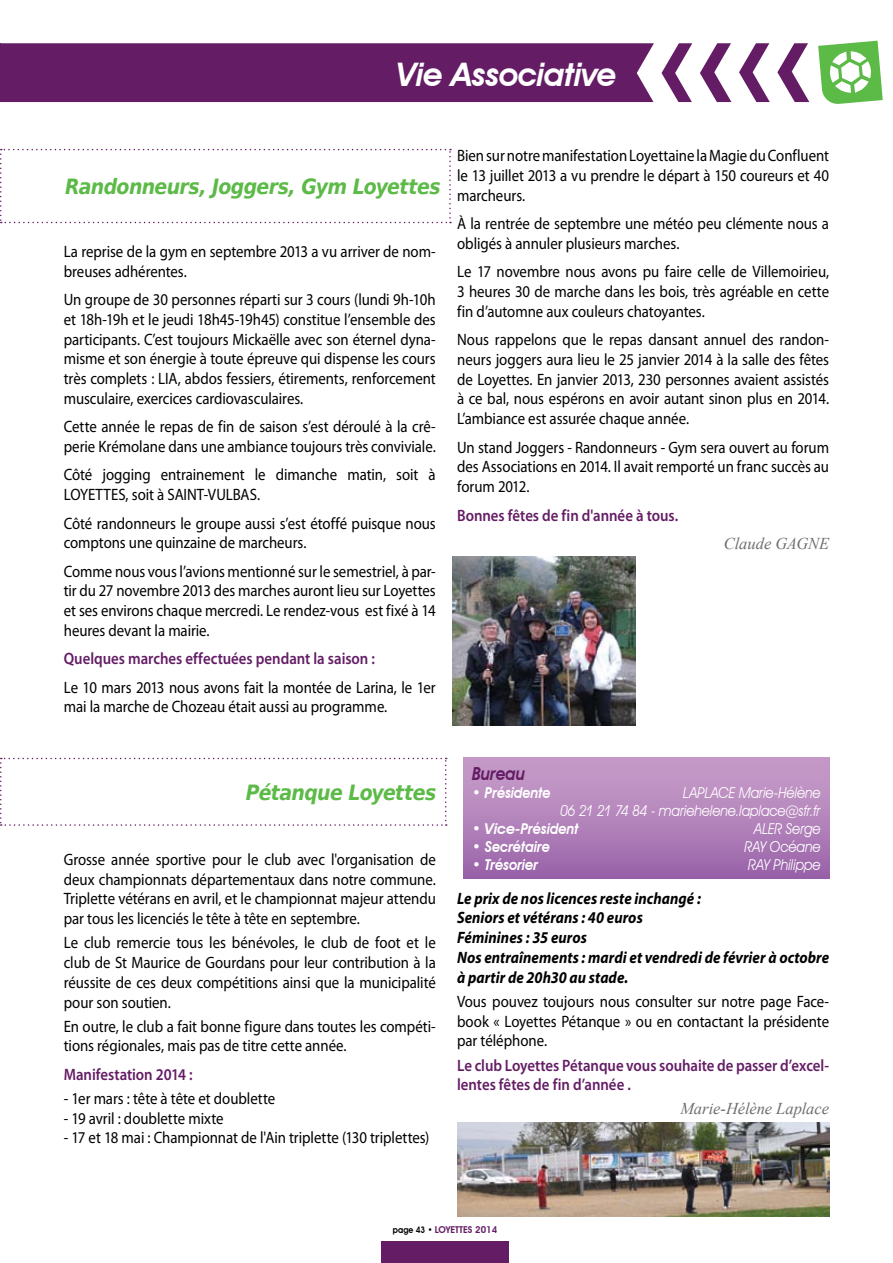
<style>
.page{position:relative;width:893px;height:1263px;background:#fff}
.page>*{position:absolute;margin:0;border:0;box-sizing:border-box;transform-origin:0 0}
.t1{font:italic 600 32.4px "Avant Garde IT Cby BT";letter-spacing:-.015em;color:#fff}
.t2{font:italic 700 21px "Bitstream Vera Sans";letter-spacing:-.035em;color:#5cba47;scale:.9 1}
.t3{font:italic 600 18px "Avant Garde IT Cby BT";letter-spacing:-.015em;color:#641d65;scale:.9 1}
.t4{font:16.5px/19.8px "Myriad Pro";letter-spacing:-.005em;color:#000;text-align:justify;scale:.9 1}
.t5{font:600 16.5px/19.8px "Myriad Pro";color:#641d65;scale:.9 1}
.t6{font:italic 700 16.5px/19.8px "Myriad Pro";letter-spacing:.005em;color:#000;scale:.9 1}
.t7{font:italic 16.5px "Times New Roman";letter-spacing:-.005em;color:#6d6e71}
.t8{font:italic 15px/18px "Avant Garde IT Cby BT";letter-spacing:-.01em;color:#fff;text-align:right;scale:.9 1}
.t9{font:italic 600 15px "Avant Garde IT Cby BT";letter-spacing:-.01em;color:#fff}
.t10{font:600 9.45px "Avant Garde IT Cby BT";color:#641d65}
.s1{font-size:9px;color:#000}
</style>
<div class="page">
<svg style="left:661px;top:43px;width:31px;height:59px"></svg>
<div style="left:0;top:43px;width:654px;height:59px;background:#641d65"></div>
<svg style="left:700px;top:43px;width:31px;height:59px"></svg>
<svg style="left:739px;top:43px;width:31px;height:59px"></svg>
<svg style="left:777px;top:43px;width:32px;height:59px"></svg>
<div style="left:381px;top:1241px;width:128px;height:22px;background:#641d65"></div>
<svg style="left:0;top:149px;width:451px;height:74px"></svg>
<img style="left:453px;top:557px;width:183px;height:169px">
<svg style="left:0;top:758px;width:447px;height:68px"></svg>
<div style="left:463px;top:758px;width:366px;height:120px;background:linear-gradient(to bottom,#c9a0ca,#9c66aa)"></div>
<img style="left:457px;top:1122px;width:372px;height:94px">
<svg style="left:818px;top:41px;width:65px;height:63px"></svg>
<h1 class="t1" style="left:397px;top:55px;width:221px">Vie Associative</h1>
<p class="t2" style="left:65px;top:175px;width:419px">Randonneurs, Joggers, Gym Loyettes</p>
<p class="t4" style="left:64px;top:241px;width:415px">La reprise de la gym en septembre 2013 a vu arriver de nom&shy;breuses adhérentes.</p>
<p class="t4" style="left:64px;top:289px;width:415px">Un groupe de 30 personnes réparti sur 3 cours (lundi 9h-10h et 18h-19h et le jeudi 18h45-19h45) constitue l’ensemble des participants. C’est toujours Mickaëlle avec son éternel dyna&shy;misme et son énergie à toute épreuve qui dispense les cours très complets : LIA, abdos fessiers, étirements, renforcement musculaire, exercices cardiovasculaires.</p>
<p class="t4" style="left:64px;top:417px;width:415px">Cette année le repas de fin de saison s’est déroulé à la crê&shy;perie Krémolane dans une ambiance toujours très conviviale.</p>
<p class="t4" style="left:64px;top:465px;width:415px">Côté jogging entrainement le dimanche matin, soit à<br>LOYETTES, soit à SAINT-VULBAS.</p>
<p class="t4" style="left:64px;top:513px;width:415px">Côté randonneurs le groupe aussi s’est étoffé puisque nous comptons une quinzaine de marcheurs.</p>
<p class="t4" style="left:64px;top:561px;width:415px">Comme nous vous l’avions mentionné sur le semestriel, à par&shy;tir du 27 novembre 2013 des marches auront lieu sur Loyettes et ses environs chaque mercredi. Le rendez-vous est fixé à 14 heures devant la mairie.</p>
<p class="t5" style="left:64px;top:648px;width:347px">Quelques marches effectuées pendant la saison :</p>
<p class="t4" style="left:64px;top:677px;width:415px">Le 10 mars 2013 nous avons fait la montée de Larina, le 1er mai la marche de Chozeau était aussi au programme.</p>
<p class="t4" style="left:457px;top:145px;width:415px">Bien sur notre manifestation Loyettaine la Magie du Confluent le 13 juillet 2013 a vu prendre le départ à 150 coureurs et 40 marcheurs.</p>
<p class="t4" style="left:457px;top:213px;width:415px">À la rentrée de septembre une météo peu clémente nous a obligés à annuler plusieurs marches.</p>
<p class="t4" style="left:457px;top:261px;width:415px">Le 17 novembre nous avons pu faire celle de Villemoirieu, 3 heures 30 de marche dans les bois, très agréable en cette fin d’automne aux couleurs chatoyantes.</p>
<p class="t4" style="left:457px;top:329px;width:415px">Nous rappelons que le repas dansant annuel des randon&shy;neurs joggers aura lieu le 25 janvier 2014 à la salle des fêtes de Loyettes. En janvier 2013, 230 personnes avaient assistés à ce bal, nous espérons en avoir autant sinon plus en 2014.<br>L’ambiance est assurée chaque année.</p>
<p class="t4" style="left:457px;top:437px;width:415px">Un stand Joggers - Randonneurs - Gym sera ouvert au forum des Associations en 2014. Il avait remporté un franc succès au forum 2012.</p>
<p class="t5" style="left:457px;top:505px;width:247px">Bonnes fêtes de fin d'année à tous.</p>
<p class="t7" style="left:724px;top:532px;width:107px">Claude GAGNE</p>
<p class="t2" style="left:246px;top:780px;width:213px">Pétanque Loyettes</p>
<p class="t4" style="left:64px;top:849px;width:415px">Grosse année sportive pour le club avec l'organisation de deux championnats départementaux dans notre commune.<br>Triplette vétérans en avril, et le championnat majeur attendu par tous les licenciés le tête à tête en septembre.</p>
<p class="t4" style="left:64px;top:932px;width:415px">Le club remercie tous les bénévoles, le club de foot et le club de St Maurice de Gourdans pour leur contribution à la réussite de ces deux compétitions ainsi que la municipalité pour son soutien.</p>
<p class="t4" style="left:64px;top:1016px;width:415px">En outre, le club a fait bonne figure dans toutes les compéti&shy;tions régionales, mais pas de titre cette année.</p>
<p class="t5" style="left:64px;top:1064px;width:145px">Manifestation 2014 :</p>
<p class="t4" style="left:64px;top:1088px;width:236px">- 1er mars : tête à tête et doublette</p>
<p class="t4" style="left:64px;top:1108px;width:179px">- 19 avril : doublette mixte</p>
<p class="t4" style="left:64px;top:1128px;width:408px">- 17 et 18 mai : Championnat de l'Ain triplette (130 triplettes)</p>
<p class="t3" style="left:472px;top:763px;width:60px">Bureau</p>
<p class="t9" style="left:472px;top:783px;width:80px">• Présidente</p>
<p class="t8" style="left:560px;top:783px;width:291px">LAPLACE Marie-Hélène<br>06 21 21 74 84 - mariehelene.laplace@sfr.fr</p>
<p class="t9" style="left:472px;top:819px;width:108px">• Vice-Président</p>
<p class="t8" style="left:754px;top:819px;width:75px">ALER Serge</p>
<p class="t9" style="left:472px;top:837px;width:79px">• Secrétaire</p>
<p class="t8" style="left:745px;top:837px;width:86px">RAY Océane</p>
<p class="t9" style="left:472px;top:855px;width:68px">• Trésorier</p>
<p class="t8" style="left:748px;top:855px;width:82px">RAY Philippe</p>
<p class="t6" style="left:457px;top:887px;width:415px">Le prix de nos licences reste inchangé :<br>Seniors et vétérans : 40 euros<br>Féminines : 35 euros<br>Nos entraînements : mardi et vendredi de février à octobre à partir de 20h30 au stade.</p>
<p class="t4" style="left:457px;top:991px;width:415px">Vous pouvez toujours nous consulter sur notre page Face&shy;book « Loyettes Pétanque » ou en contactant la présidente par téléphone.</p>
<p class="t5" style="left:457px;top:1055px;width:415px">Le club Loyettes Pétanque vous souhaite de passer d’excel&shy;lentes fêtes de fin d’année .</p>
<p class="t7" style="left:680px;top:1097px;width:150px">Marie-Hélène Laplace</p>
<p class="t10" style="left:393px;top:1223px;width:106px"><span class="s1">PAGE 43 •</span> LOYETTES 2014</p>
</div>
